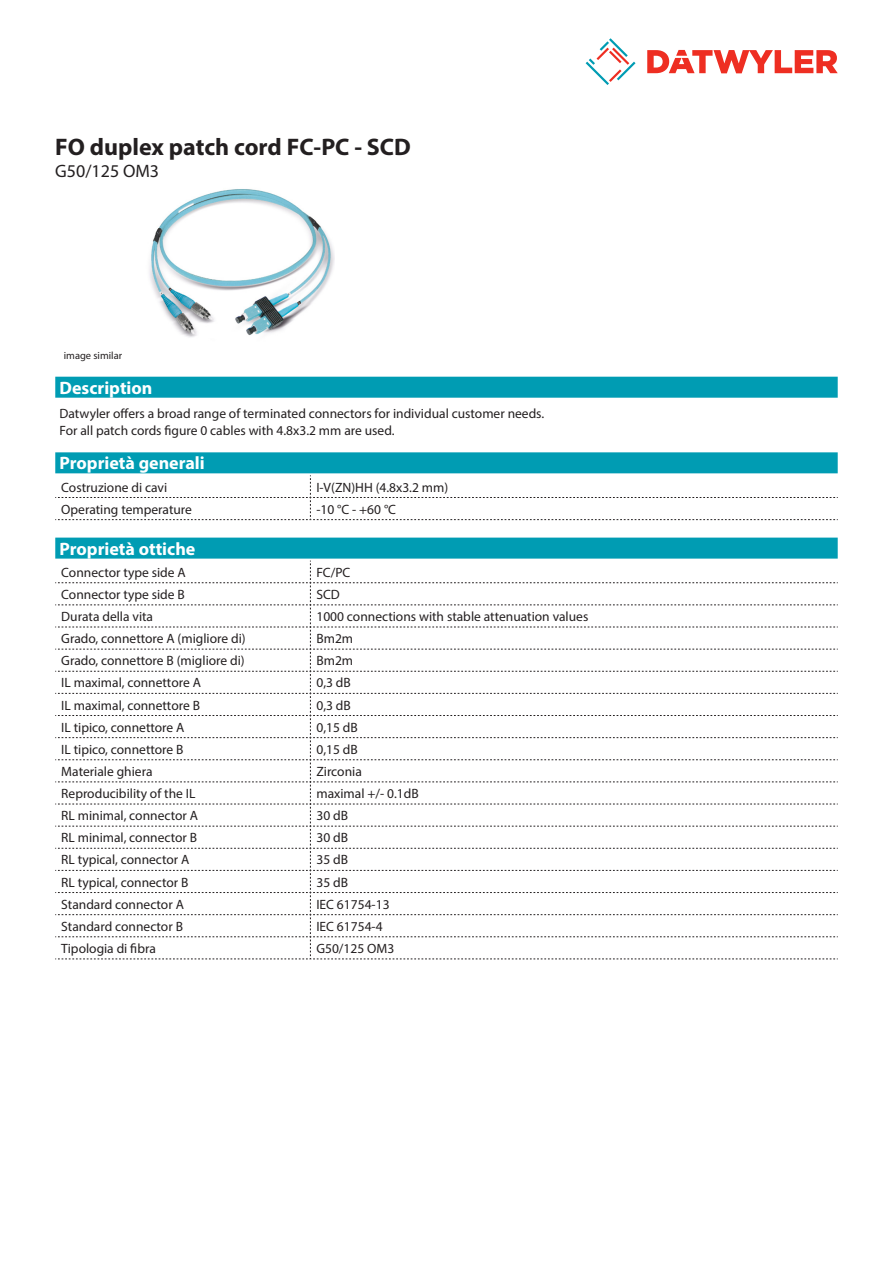
<style>
.page{position:relative;width:893px;height:1263px;background:#fff}
.page>*{position:absolute;margin:0;border:0;box-sizing:border-box;transform-origin:0 0}
.Product_Head{font:700 24px "Myriad Pro";color:#231f20}
.Standard_Head_Proper{font:700 18px "Myriad Pro";color:#fff}
.SubHead{font:18px "Myriad Pro";color:#231f20}
.myriad_light_propert{font:13.5px "Myriad Pro";color:#231f20}
.Standard_text{font:13.5px/16.2px "Myriad Pro";color:#231f20}
.imagetext{font:10.5px "Myriad Pro";color:#231f20}
</style>
<div class="page">
<svg style="left:586px;top:38px;width:49px;height:47px"></svg>
<svg style="left:647px;top:50px;width:191px;height:23px"></svg>
<img style="left:149px;top:189px;width:185px;height:148px">
<div style="left:55px;top:377px;width:783px;height:21px;background:#009cb3"></div>
<div style="left:55px;top:452px;width:783px;height:21px;background:#009cb3"></div>
<svg style="left:55px;top:475px;width:783px;height:45px"></svg>
<div style="left:55px;top:538px;width:783px;height:21px;background:#009cb3"></div>
<svg style="left:55px;top:561px;width:783px;height:399px"></svg>
<p class="Product_Head" style="left:55px;top:131px;width:357px">FO duplex patch cord FC-PC - SCD</p>
<p class="SubHead" style="left:55px;top:160px;width:105px">G50/125 OM3</p>
<p class="imagetext" style="left:64px;top:349px;width:60px">image similar</p>
<p class="Standard_Head_Proper" style="left:60px;top:376px;width:94px">Description</p>
<p class="Standard_text" style="left:60px;top:406px;width:486px">Datwyler offers a broad range of terminated connectors for individual customer needs.<br>For all patch cords figure 0 cables with 4.8x3.2 mm are used.</p>
<p class="Standard_Head_Proper" style="left:60px;top:452px;width:147px">Proprietà generali</p>
<p class="myriad_light_propert" style="left:61px;top:479px;width:107px">Costruzione di cavi</p>
<p class="myriad_light_propert" style="left:316px;top:479px;width:133px">I-V(ZN)HH (4.8x3.2 mm)</p>
<p class="myriad_light_propert" style="left:61px;top:501px;width:132px">Operating temperature</p>
<p class="myriad_light_propert" style="left:316px;top:501px;width:81px">-10 °C - +60 °C</p>
<p class="Standard_Head_Proper" style="left:60px;top:537px;width:137px">Proprietà ottiche</p>
<p class="myriad_light_propert" style="left:61px;top:564px;width:126px">Connector type side A</p>
<p class="myriad_light_propert" style="left:316px;top:564px;width:36px">FC/PC</p>
<p class="myriad_light_propert" style="left:61px;top:586px;width:125px">Connector type side B</p>
<p class="myriad_light_propert" style="left:316px;top:586px;width:25px">SCD</p>
<p class="myriad_light_propert" style="left:61px;top:608px;width:93px">Durata della vita</p>
<p class="myriad_light_propert" style="left:316px;top:608px;width:273px">1000 connections with stable attenuation values</p>
<p class="myriad_light_propert" style="left:61px;top:630px;width:186px">Grado, connettore A (migliore di)</p>
<p class="myriad_light_propert" style="left:316px;top:630px;width:38px">Bm2m</p>
<p class="myriad_light_propert" style="left:61px;top:652px;width:185px">Grado, connettore B (migliore di)</p>
<p class="myriad_light_propert" style="left:316px;top:652px;width:38px">Bm2m</p>
<p class="myriad_light_propert" style="left:61px;top:674px;width:141px">IL maximal, connettore A</p>
<p class="myriad_light_propert" style="left:316px;top:674px;width:36px">0,3 dB</p>
<p class="myriad_light_propert" style="left:61px;top:697px;width:140px">IL maximal, connettore B</p>
<p class="myriad_light_propert" style="left:316px;top:697px;width:36px">0,3 dB</p>
<p class="myriad_light_propert" style="left:61px;top:719px;width:125px">IL tipico, connettore A</p>
<p class="myriad_light_propert" style="left:316px;top:719px;width:43px">0,15 dB</p>
<p class="myriad_light_propert" style="left:61px;top:741px;width:124px">IL tipico, connettore B</p>
<p class="myriad_light_propert" style="left:316px;top:741px;width:43px">0,15 dB</p>
<p class="myriad_light_propert" style="left:61px;top:763px;width:93px">Materiale ghiera</p>
<p class="myriad_light_propert" style="left:316px;top:763px;width:47px">Zirconia</p>
<p class="myriad_light_propert" style="left:61px;top:785px;width:136px">Reproducibility of the IL</p>
<p class="myriad_light_propert" style="left:316px;top:785px;width:104px">maximal +/- 0.1dB</p>
<p class="myriad_light_propert" style="left:61px;top:807px;width:138px">RL minimal, connector A</p>
<p class="myriad_light_propert" style="left:316px;top:807px;width:33px">30 dB</p>
<p class="myriad_light_propert" style="left:61px;top:829px;width:137px">RL minimal, connector B</p>
<p class="myriad_light_propert" style="left:316px;top:829px;width:33px">30 dB</p>
<p class="myriad_light_propert" style="left:61px;top:851px;width:130px">RL typical, connector A</p>
<p class="myriad_light_propert" style="left:316px;top:851px;width:33px">35 dB</p>
<p class="myriad_light_propert" style="left:61px;top:874px;width:129px">RL typical, connector B</p>
<p class="myriad_light_propert" style="left:316px;top:874px;width:33px">35 dB</p>
<p class="myriad_light_propert" style="left:61px;top:896px;width:124px">Standard connector A</p>
<p class="myriad_light_propert" style="left:316px;top:896px;width:75px">IEC 61754-13</p>
<p class="myriad_light_propert" style="left:61px;top:918px;width:123px">Standard connector B</p>
<p class="myriad_light_propert" style="left:316px;top:918px;width:68px">IEC 61754-4</p>
<p class="myriad_light_propert" style="left:61px;top:940px;width:96px">Tipologia di fibra</p>
<p class="myriad_light_propert" style="left:316px;top:940px;width:79px">G50/125 OM3</p>
</div>
